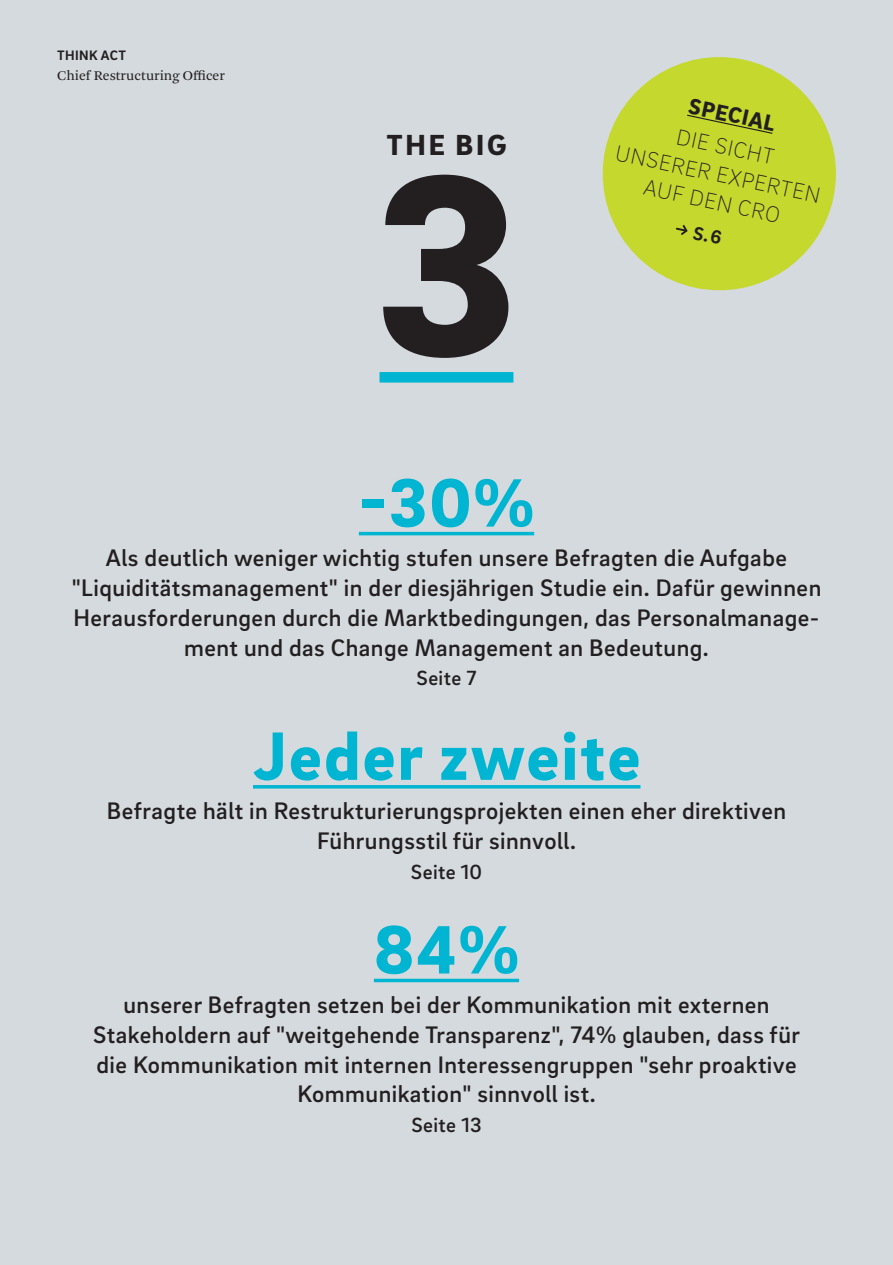
<style>
.page{position:relative;width:893px;height:1265px;background:#d4dade}
.page>*{position:absolute;margin:0;border:0;box-sizing:border-box;transform-origin:0 0}
.t1{font:900 262.5px "Brix Sans";color:#231f20}
.t2{font:900 70px "Brix Sans";letter-spacing:.03em;color:#00b5d1}
.t3{font:900 29.75px "Brix Sans";letter-spacing:.095em;color:#231f20}
.t4{font:500 24.5px/29.8px "Brix Sans";letter-spacing:.02em;color:#231f20;text-align:center}
.t5{font:200 22.75px/28px "Brix Sans";color:#231f20;text-align:center}
.t6{font:900 22.75px "Brix Sans";color:#231f20}
.t7{font:500 21px "Brix Sans";letter-spacing:.02em;color:#231f20}
.t8{font:14px "Arnhem Pro Blond";color:#231f20}
.t9{font:700 14px "Brix Sans";letter-spacing:.03em;color:#231f20}
</style>
<div class="page">
<div style="left:379px;top:372px;width:134px;height:11px;background:#00b5d1"></div>
<svg style="left:602px;top:57px;width:234px;height:234px;fill:#c4d82d"></svg>
<svg style="left:686px;top:114px;width:88px;height:21px;background:#bbce2c"></svg>
<hr style="left:359px;top:532px;width:175px;height:3px;background:#00b5d1">
<svg style="left:253px;top:785px;width:387px;height:4px;background:#1ab9d2"></svg>
<hr style="left:374px;top:979px;width:145px;height:3px;background:#00b5d1">
<svg style="left:676px;top:225px;width:46px;height:20px"></svg>
<p class="t9" style="left:57px;top:46px;width:71px">THINK ACT</p>
<p class="t8" style="left:57px;top:67px;width:169px">Chief Restructuring Officer</p>
<p class="t3" style="left:386px;top:126px;width:122px">THE BIG</p>
<h1 class="t1" style="left:375px;top:93px;width:145px">3</h1>
<p class="t6" style="left:692px;top:91px;width:89px;rotate:12deg">SPECIAL</p>
<p class="t5" style="left:625px;top:110px;width:210px;rotate:12deg">DIE SICHT<br>UNSERER EXPERTEN<br>AUF DEN CRO</p>
<h2 class="t2" style="left:359px;top:457px;width:177px">-30%</h2>
<p class="t4" style="left:72px;top:542px;width:751px">Als deutlich weniger wichtig stufen unsere Befragten die Aufgabe "Liquiditätsmanagement" in der diesjährigen Studie ein. Dafür gewinnen Herausforderungen durch die Marktbedingungen, das Personalmanage&shy;ment und das Change Management an Bedeutung.</p>
<p class="t7" style="left:416px;top:665px;width:62px">Seite 7</p>
<h2 class="t2" style="left:253px;top:710px;width:389px">Jeder zweite</h2>
<p class="t4" style="left:107px;top:795px;width:681px">Befragte hält in Restrukturierungsprojekten einen eher direktiven<br>Führungsstil für sinnvoll.</p>
<p class="t7" style="left:411px;top:858px;width:73px">Seite 10</p>
<h2 class="t2" style="left:374px;top:904px;width:147px">84%</h2>
<p class="t4" style="left:93px;top:989px;width:708px">unserer Befragten setzen bei der Kommunikation mit externen Stakeholdern auf "weitgehende Transparenz", 74% glauben, dass für die Kommunikation mit internen Interessengruppen "sehr proaktive Kommunikation" sinnvoll ist.</p>
<p class="t7" style="left:411px;top:1111px;width:72px">Seite 13</p>
</div>
